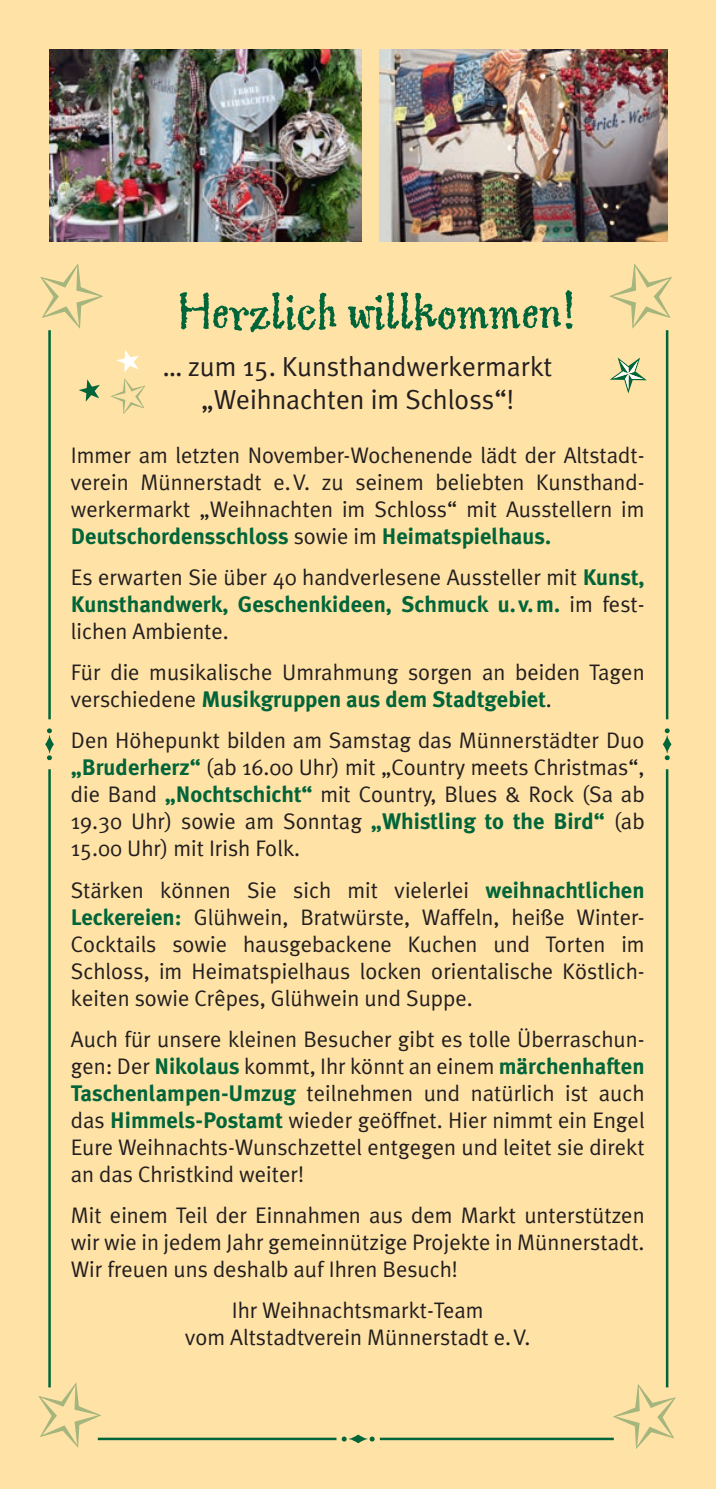
<style>
.page{position:relative;width:716px;height:1489px;background:#fff}
.page>*{position:absolute;margin:0;border:0;box-sizing:border-box;transform-origin:0 0}
.t1{font:55px "Greymantle MVB";color:#006539}
.t2{font:27.5px/33px "Meta Plus Normal";color:#231f20;text-align:center}
.t3{font:22.5px/27px "Meta Plus Normal";color:#231f20;text-align:justify}
.t4{font:700 22.5px "Meta Plus";color:#006539}
.s1{font-family:"Meta Plus Normal";font-weight:400;color:#231f20}
.s2{font-family:"Meta Plus";font-weight:700;color:#006539}
</style>
<div class="page">
<div style="left:0;top:0;width:716px;height:1488px;background:#ffe2a5"></div>
<svg style="left:663px;top:728px;width:8px;height:32px"></svg>
<svg style="left:45px;top:728px;width:9px;height:32px"></svg>
<hr style="left:666px;top:330px;width:2px;height:389px;background:#006539">
<hr style="left:48px;top:769px;width:3px;height:618px;background:#006539">
<hr style="left:666px;top:769px;width:2px;height:618px;background:#006539">
<hr style="left:48px;top:330px;width:3px;height:389px;background:#006539">
<svg style="left:342px;top:1434px;width:33px;height:9px"></svg>
<hr style="left:380px;top:1437px;width:234px;height:2px;background:#006539">
<hr style="left:98px;top:1437px;width:238px;height:2px;background:#006539">
<svg style="left:38px;top:1382px;width:63px;height:65px"></svg>
<svg style="left:613px;top:1383px;width:63px;height:65px"></svg>
<svg style="left:40px;top:264px;width:63px;height:65px"></svg>
<svg style="left:609px;top:263px;width:63px;height:66px"></svg>
<img style="left:50px;top:50px;width:311px;height:191px">
<img style="left:380px;top:50px;width:287px;height:191px">
<svg style="left:79px;top:379px;width:21px;height:23px"></svg>
<svg style="left:610px;top:357px;width:37px;height:36px"></svg>
<svg style="left:116px;top:350px;width:23px;height:22px"></svg>
<h1 class="t1" style="left:177px;top:279px;width:398px">Herzlich willkommen!</h1>
<p class="t2" style="left:163px;top:349px;width:391px">… zum 15. Kunsthandwerkermarkt „Weihnachten im Schloss“!</p>
<p class="t3" style="left:71px;top:441px;width:575px">Immer am letzten November-Wochenende lädt der Altstadt&shy;verein Münnerstadt e.V. zu seinem beliebten Kunsthand&shy;werkermarkt „Weihnachten im Schloss“ mit Ausstellern im</p>
<p class="t4" style="left:71px;top:523px;width:482px">Deutschordensschloss <span class="s1">sowie im</span> Heimatspielhaus.</p>
<p class="t3" style="left:71px;top:563px;width:575px">Es erwarten Sie über 40 handverlesene Aussteller mit <span class="s2">Kunst,</span></p>
<p class="t4" style="left:71px;top:591px;width:573px">Kunsthandwerk, Geschenkideen, Schmuck u. v.m. <span class="s1">im fest-</span></p>
<p class="t3" style="left:71px;top:610px;width:575px;line-height:41.2px">lichen Ambiente.<br>Für die musikalische Umrahmung sorgen an beiden Tagen</p>
<p class="t4" style="left:71px;top:686px;width:482px"><span class="s1">verschiedene</span> Musikgruppen aus dem Stadtgebiet<span class="s1">.</span></p>
<p class="t3" style="left:71px;top:726px;width:575px">Den Höhepunkt bilden am Samstag das Münnerstädter Duo <span class="s2">„Bruderherz“</span> (ab 16.00 Uhr) mit „Country meets Christmas“, die Band <span class="s2">„Nochtschicht“</span> mit Country, Blues &amp; Rock (Sa ab 19.30 Uhr) sowie am Sonntag <span class="s2">„Whistling to the Bird“</span> (ab 15.00 Uhr) mit Irish Folk.</p>
<p class="t3" style="left:71px;top:876px;width:575px">Stärken können Sie sich mit vielerlei <span class="s2">weihnachtlichen Leckereien:</span> Glühwein, Bratwürste, Waffeln, heiße Winter-Cocktails sowie hausgebackene Kuchen und Torten im Schloss, im Heimatspielhaus locken orientalische Köstlich&shy;keiten sowie Crêpes, Glühwein und Suppe.</p>
<p class="t3" style="left:71px;top:1025px;width:575px">Auch für unsere kleinen Besucher gibt es tolle Überraschun&shy;gen: Der <span class="s2">Nikolaus</span> kommt, Ihr könnt an einem <span class="s2">märchenhaften Taschenlampen-Umzug</span> teilnehmen und natürlich ist auch das <span class="s2">Himmels-Postamt</span> wieder geöffnet. Hier nimmt ein Engel Eure Weihnachts-Wunschzettel entgegen und leitet sie direkt an das Christkind weiter!</p>
<p class="t3" style="left:71px;top:1201px;width:575px">Mit einem Teil der Einnahmen aus dem Markt unterstützen wir wie in jedem Jahr gemeinnützige Projekte in Münnerstadt.<br>Wir freuen uns deshalb auf Ihren Besuch!</p>
<p class="t3" style="left:185px;top:1296px;width:347px;text-align:center">Ihr Weihnachtsmarkt-Team<br>vom Altstadtverein Münnerstadt e.V.</p>
</div>
